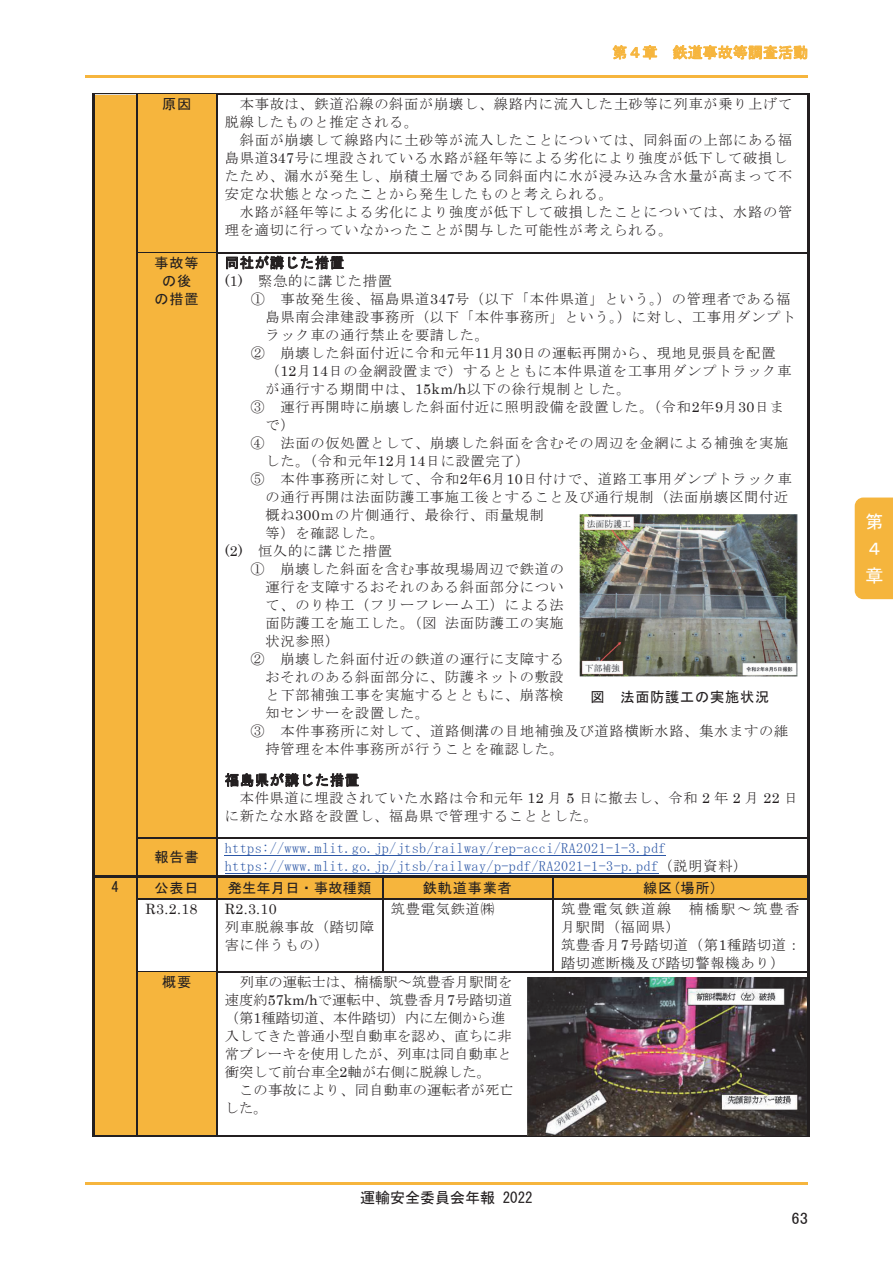
<style>
.page{position:relative;width:893px;height:1263px;background:#fff}
.page>*{position:absolute;margin:0;border:0;box-sizing:border-box;transform-origin:0 0}
.t1{font:18px/27px "MS Gothic";color:#fff}
.t2{font:16.5px "MS P Gothic";color:#231f20}
.t3{font:15px "MS Gothic";color:#231f20}
.t4{font:15px "MS Gothic";color:#f6b53d}
.t5{font:14.25px/18px "MS Mincho";letter-spacing:.05em;color:#231f20}
.t6{font:14.25px/18px "MS Mincho";letter-spacing:.025em;color:#2c57a6}
.t7{font:14.25px/18px "MS Mincho";letter-spacing:.005em;color:#231f20}
.t8{font:14.25px/18px "MS Gothic";letter-spacing:.05em;color:#231f20;text-align:center}
.t9{font:14.25px/18px "MS Mincho";letter-spacing:.02em;color:#231f20}
.t10{font:14.25px "Century";letter-spacing:.025em;color:#231f20}
.t11{font:14.25px "MS Gothic";letter-spacing:.005em;color:#231f20}
.s1{font-family:"Century"}
.s2{color:#231f20}
</style>
<div class="page">
<hr style="left:85px;top:75px;width:723px;height:3px;background:#f6b53d">
<hr style="left:85px;top:1182px;width:723px;height:2px;background:#f6b53d">
<div style="left:94px;top:95px;width:43px;height:157px;background:#f6b53d"></div>
<div style="left:138px;top:95px;width:78px;height:157px;background:#f6b53d"></div>
<hr style="left:94px;top:94px;width:43px;height:1px;background:#231f20">
<hr style="left:94px;top:95px;width:43px;height:1px;background:#dcdddf">
<hr style="left:138px;top:94px;width:78px;height:1px;background:#231f20">
<hr style="left:217px;top:94px;width:590px;height:1px;background:#231f20">
<hr style="left:92px;top:95px;width:2px;height:157px;background:#231f20">
<hr style="left:137px;top:95px;width:1px;height:157px;background:#231f20">
<hr style="left:216px;top:95px;width:1px;height:157px;background:#231f20">
<hr style="left:807px;top:95px;width:2px;height:157px;background:#231f20">
<div style="left:94px;top:252px;width:43px;height:586px;background:#f6b53d"></div>
<div style="left:138px;top:253px;width:78px;height:585px;background:#f6b53d"></div>
<hr style="left:138px;top:252px;width:78px;height:1px;background:#231f20">
<hr style="left:217px;top:252px;width:590px;height:1px;background:#231f20">
<hr style="left:92px;top:253px;width:2px;height:585px;background:#231f20">
<hr style="left:137px;top:253px;width:1px;height:585px;background:#231f20">
<hr style="left:216px;top:253px;width:1px;height:585px;background:#231f20">
<hr style="left:807px;top:253px;width:2px;height:585px;background:#231f20">
<div style="left:94px;top:838px;width:43px;height:37px;background:#f6b53d"></div>
<div style="left:138px;top:839px;width:78px;height:36px;background:#f6b53d"></div>
<hr style="left:225px;top:855px;width:441px;height:1px;background:#2c57a6">
<hr style="left:225px;top:873px;width:434px;height:1px;background:#2c57a6">
<hr style="left:138px;top:838px;width:78px;height:1px;background:#231f20">
<hr style="left:217px;top:838px;width:590px;height:1px;background:#231f20">
<hr style="left:92px;top:839px;width:2px;height:36px;background:#231f20">
<hr style="left:137px;top:839px;width:1px;height:36px;background:#231f20">
<hr style="left:216px;top:839px;width:1px;height:36px;background:#231f20">
<hr style="left:807px;top:839px;width:2px;height:36px;background:#231f20">
<div style="left:94px;top:877px;width:43px;height:258px;background:#f6b53d"></div>
<div style="left:138px;top:877px;width:78px;height:21px;background:#f6b53d"></div>
<div style="left:217px;top:877px;width:165px;height:21px;background:#f6b53d"></div>
<div style="left:383px;top:877px;width:169px;height:21px;background:#f6b53d"></div>
<div style="left:553px;top:877px;width:254px;height:21px;background:#f6b53d"></div>
<hr style="left:92px;top:875px;width:717px;height:2px;background:#231f20">
<hr style="left:92px;top:877px;width:2px;height:21px;background:#231f20">
<hr style="left:807px;top:877px;width:2px;height:21px;background:#231f20">
<svg style="left:137px;top:877px;width:1px;height:23px"></svg>
<hr style="left:138px;top:898px;width:78px;height:1px;background:#231f20">
<svg style="left:216px;top:877px;width:1px;height:23px"></svg>
<hr style="left:217px;top:898px;width:165px;height:1px;background:#231f20">
<svg style="left:382px;top:877px;width:1px;height:23px"></svg>
<hr style="left:383px;top:898px;width:169px;height:1px;background:#231f20">
<svg style="left:552px;top:877px;width:1px;height:23px"></svg>
<hr style="left:553px;top:898px;width:254px;height:1px;background:#231f20">
<hr style="left:92px;top:900px;width:2px;height:72px;background:#231f20">
<hr style="left:137px;top:900px;width:1px;height:72px;background:#231f20">
<hr style="left:216px;top:900px;width:1px;height:72px;background:#231f20">
<hr style="left:382px;top:900px;width:1px;height:72px;background:#231f20">
<hr style="left:552px;top:900px;width:1px;height:72px;background:#231f20">
<hr style="left:807px;top:900px;width:2px;height:72px;background:#231f20">
<div style="left:138px;top:973px;width:78px;height:162px;background:#f6b53d"></div>
<hr style="left:138px;top:972px;width:78px;height:1px;background:#231f20">
<hr style="left:217px;top:972px;width:590px;height:1px;background:#231f20">
<hr style="left:92px;top:973px;width:2px;height:162px;background:#231f20">
<hr style="left:92px;top:1135px;width:45px;height:1px;background:#231f20">
<hr style="left:137px;top:973px;width:1px;height:163px;background:#231f20">
<hr style="left:138px;top:1135px;width:78px;height:1px;background:#231f20">
<hr style="left:216px;top:973px;width:1px;height:163px;background:#231f20">
<hr style="left:217px;top:1135px;width:590px;height:1px;background:#231f20">
<hr style="left:807px;top:973px;width:2px;height:163px;background:#231f20">
<img style="left:579px;top:515px;width:218px;height:162px">
<img style="left:528px;top:977px;width:279px;height:158px">
<div style="left:855px;top:497px;width:38px;height:102px;background:#f5b53d"></div>
<p class="t4" style="left:612px;top:45px;width:197px">第４章 鉄道事故等調査活動</p>
<p class="t8" style="left:162px;top:95px;width:31px">原因</p>
<p class="t5" style="left:225px;top:95px;width:569px;text-indent:15px">本事故は、鉄道沿線の斜面が崩壊し、線路内に流入した土砂等に列車が乗り上げて脱線したものと推定される。</p>
<p class="t5" style="left:225px;top:131px;width:569px;text-indent:15px">斜面が崩壊して線路内に土砂等が流入したことについては、同斜面の上部にある福島県道<span class="s1">347</span>号に埋設されている水路が経年等による劣化により強度が低下して破損したため、漏水が発生し、崩積土層である同斜面内に水が浸み込み含水量が高まって不安定な状態となったことから発生したものと考えられる。</p>
<p class="t5" style="left:225px;top:203px;width:569px;text-indent:15px">水路が経年等による劣化により強度が低下して破損したことについては、水路の管理を適切に行っていなかったことが関与した可能性が考えられる。</p>
<p class="t8" style="left:155px;top:254px;width:46px">事故等の後の措置</p>
<p class="t8" style="left:225px;top:254px;width:121px">同社が講じた措置</p>
<p class="t5" style="left:225px;top:272px;width:169px"><span class="s1">(1)</span> 緊急的に講じた措置</p>
<p class="t5" style="left:251px;top:290px;width:542px">① 事故発生後、福島県道<span class="s1">347</span>号（以下「本件県道」という。）の管理者である福</p>
<p class="t5" style="left:266px;top:308px;width:532px">島県南会津建設事務所（以下「本件事務所」という。）に対し、工事用ダンプト</p>
<p class="t5" style="left:266px;top:326px;width:225px">ラック車の通行禁止を要請した。</p>
<p class="t5" style="left:251px;top:344px;width:527px">② 崩壊した斜面付近に令和元年<span class="s1">11</span>月<span class="s1">30</span>日の運転再開から、現地見張員を配置</p>
<p class="t5" style="left:265px;top:362px;width:527px">（<span class="s1">12</span>月<span class="s1">14</span>日の金網設置まで）するとともに本件県道を工事用ダンプトラック車</p>
<p class="t5" style="left:265px;top:380px;width:367px">が通行する期間中は、<span class="s1">15km/h</span>以下の徐行規制とした。</p>
<p class="t5" style="left:251px;top:398px;width:535px">③ 運行再開時に崩壊した斜面付近に照明設備を設置した。（令和<span class="s1">2</span>年<span class="s1">9</span>月<span class="s1">30</span>日ま</p>
<p class="t5" style="left:265px;top:416px;width:31px">で）</p>
<p class="t5" style="left:251px;top:434px;width:539px">④ 法面の仮処置として、崩壊した斜面を含むその周辺を金網による補強を実施</p>
<p class="t5" style="left:265px;top:452px;width:266px">した。（令和元年<span class="s1">12</span>月<span class="s1">14</span>日に設置完了）</p>
<p class="t5" style="left:251px;top:470px;width:542px">⑤ 本件事務所に対して、令和<span class="s1">2</span>年<span class="s1">6</span>月<span class="s1">10</span>日付けで、道路工事用ダンプトラック車</p>
<p class="t5" style="left:265px;top:488px;width:524px">の通行再開は法面防護工事施工後とすること及び通行規制（法面崩壊区間付近</p>
<p class="t5" style="left:265px;top:506px;width:280px">概ね<span class="s1">300</span>ｍの片側通行、最徐行、雨量規制</p>
<p class="t5" style="left:265px;top:524px;width:120px">等）を確認した。</p>
<p class="t5" style="left:225px;top:542px;width:169px"><span class="s1">(2)</span> 恒久的に講じた措置</p>
<p class="t5" style="left:251px;top:560px;width:315px">① 崩壊した斜面を含む事故現場周辺で鉄道の</p>
<p class="t5" style="left:265px;top:578px;width:300px">運行を支障するおそれのある斜面部分につい</p>
<p class="t5" style="left:265px;top:596px;width:300px">て、のり枠工（フリーフレーム工）による法</p>
<p class="t5" style="left:265px;top:614px;width:300px">面防護工を施工した。（図 法面防護工の実施</p>
<p class="t5" style="left:265px;top:632px;width:75px">状況参照）</p>
<p class="t5" style="left:251px;top:650px;width:315px">② 崩壊した斜面付近の鉄道の運行に支障する</p>
<p class="t5" style="left:265px;top:668px;width:300px">おそれのある斜面部分に、防護ネットの敷設</p>
<p class="t5" style="left:265px;top:686px;width:300px">と下部補強工事を実施するとともに、崩落検</p>
<p class="t5" style="left:265px;top:704px;width:165px">知センサーを設置した。</p>
<p class="t5" style="left:251px;top:722px;width:539px">③ 本件事務所に対して、道路側溝の目地補強及び道路横断水路、集水ますの維</p>
<p class="t5" style="left:265px;top:740px;width:300px">持管理を本件事務所が行うことを確認した。</p>
<p class="t8" style="left:225px;top:771px;width:136px">福島県が講じた措置</p>
<p class="t5" style="left:225px;top:789px;width:575px;text-indent:15px">本件県道に埋設されていた水路は令和元年 <span class="s1">12</span> 月 <span class="s1">5</span> 日に撤去し、令和 <span class="s1">2</span> 年 <span class="s1">2</span> 月 <span class="s1">22</span> 日に新たな水路を設置し、福島県で管理することとした。</p>
<p class="t8" style="left:590px;top:688px;width:180px">図 法面防護工の実施状況</p>
<p class="t8" style="left:155px;top:848px;width:46px">報告書</p>
<p class="t6" style="left:225px;top:839px;width:524px">https://www.mlit.go.jp/jtsb/railway/rep-acci/RA2021-1-3.pdf https://www.mlit.go.jp/jtsb/railway/p-pdf/RA2021-1-3-p.pdf<span class="s2">（説明資料）</span></p>
<p class="t8" style="left:112px;top:877px;width:9px">4</p>
<p class="t8" style="left:155px;top:879px;width:46px">公表日</p>
<p class="t11" style="left:228px;top:881px;width:145px">発生年月日・事故種類</p>
<p class="t8" style="left:423px;top:879px;width:90px">鉄軌道事業者</p>
<p class="t8" style="left:643px;top:879px;width:76px">線区(場所)</p>
<p class="t10" style="left:146px;top:897px;width:53px">R3.2.18</p>
<p class="t10" style="left:225px;top:897px;width:53px">R2.3.10</p>
<p class="t5" style="left:225px;top:918px;width:151px">列車脱線事故（踏切障害に伴うもの）</p>
<p class="t5" style="left:391px;top:900px;width:105px">筑豊電気鉄道㈱</p>
<p class="t5" style="left:561px;top:900px;width:242px">筑豊電気鉄道線 楠橋駅～筑豊香月駅間（福岡県）<br>筑豊香月<span class="s1">7</span>号踏切道（第<span class="s1">1</span>種踏切道：踏切遮断機及び踏切警報機あり）</p>
<p class="t8" style="left:162px;top:973px;width:31px">概要</p>
<p class="t7" style="left:225px;top:973px;width:289px;text-indent:15px">列車の運転士は、楠橋駅～筑豊香月駅間を速度約<span class="s1">57km/h</span>で運転中、筑豊香月<span class="s1">7</span>号踏切道（第<span class="s1">1</span>種踏切道、本件踏切）内に左側から進入してきた普通小型自動車を認め、直ちに非常ブレーキを使用したが、列車は同自動車と衝突して前台車全<span class="s1">2</span>軸が右側に脱線した。</p>
<p class="t9" style="left:225px;top:1081px;width:290px;text-indent:14px">この事故により、同自動車の運転者が死亡した。</p>
<p class="t3" style="left:360px;top:1190px;width:174px">運輸安全委員会年報 2022</p>
<p class="t2" style="left:791px;top:1210px;width:18px">63</p>
<p class="t1" style="left:865px;top:508px;width:19px">第<br>４章</p>
</div>
